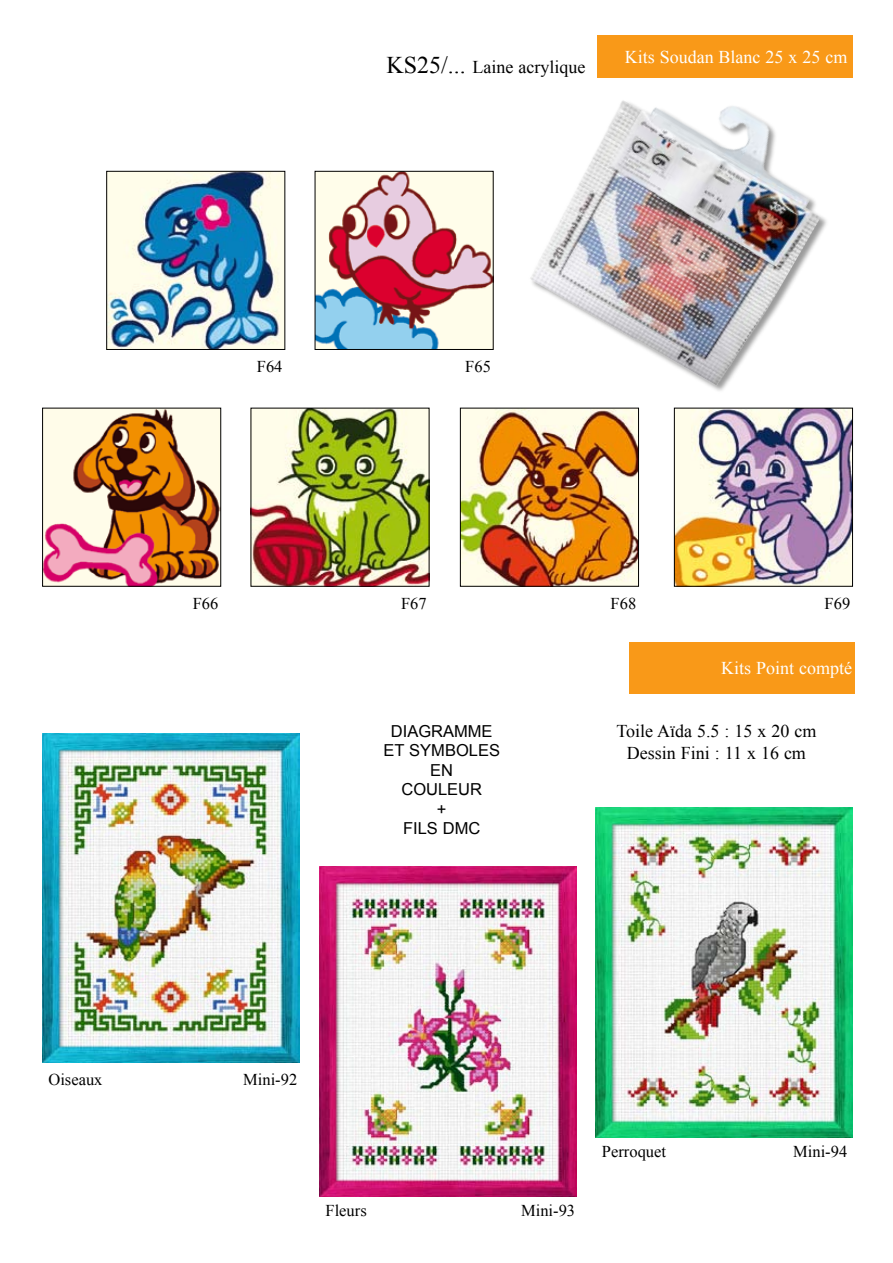
<style>
.page{position:relative;width:893px;height:1263px;background:#fff}
.page>*{position:absolute;margin:0;border:0;box-sizing:border-box;transform-origin:0 0}
.t1{font:18px/21.8px "Times New Roman";color:#000;text-align:center}
.t2{font:18px "Times New Roman";color:#fff}
.t3{font:16.5px "Times New Roman";color:#000}
.t4{font:16.5px/19.5px "Arial";color:#000;text-align:center}
.s1{font-size:24px}
</style>
<div class="page">
<img style="left:530px;top:100px;width:297px;height:291px">
<div style="left:597px;top:35px;width:256px;height:43px;background:#f99918"></div>
<img style="left:108px;top:173px;width:175px;height:175px">
<div style="left:106px;top:171px;width:179px;height:179px;border:1px solid #000"></div>
<img style="left:317px;top:173px;width:175px;height:175px">
<div style="left:315px;top:171px;width:179px;height:179px;border:1px solid #000"></div>
<img style="left:253px;top:410px;width:174px;height:175px">
<div style="left:251px;top:408px;width:178px;height:179px;border:1px solid #000"></div>
<img style="left:462px;top:410px;width:175px;height:175px">
<div style="left:460px;top:408px;width:179px;height:179px;border:1px solid #000"></div>
<img style="left:676px;top:410px;width:175px;height:175px">
<div style="left:674px;top:408px;width:179px;height:179px;border:1px solid #000"></div>
<img style="left:44px;top:410px;width:175px;height:175px">
<div style="left:42px;top:408px;width:179px;height:179px;border:1px solid #000"></div>
<div style="left:629px;top:642px;width:226px;height:51px;background:#f99918"></div>
<img style="left:43px;top:733px;width:256px;height:329px">
<img style="left:320px;top:867px;width:257px;height:329px">
<img style="left:596px;top:808px;width:257px;height:329px">
<p class="t1" style="left:386px;top:56px;width:200px"><span class="s1">KS25/...</span> Laine acrylique</p>
<p class="t2" style="left:625px;top:45px;width:224px">Kits Soudan Blanc 25 x 25 cm</p>
<p class="t3" style="left:257px;top:355px;width:27px">F64</p>
<p class="t3" style="left:465px;top:355px;width:27px">F65</p>
<p class="t3" style="left:193px;top:592px;width:27px">F66</p>
<p class="t3" style="left:401px;top:592px;width:27px">F67</p>
<p class="t3" style="left:611px;top:592px;width:27px">F68</p>
<p class="t3" style="left:825px;top:592px;width:27px">F69</p>
<p class="t4" style="left:383px;top:721px;width:118px">DIAGRAMME<br>ET SYMBOLES<br>EN<br>COULEUR<br>+<br>FILS DMC</p>
<p class="t2" style="left:721px;top:656px;width:132px">Kits Point compté</p>
<p class="t1" style="left:616px;top:720px;width:201px">Toile Aïda 5.5 : 15 x 20 cm<br>Dessin Fini : 11 x 16 cm</p>
<p class="t3" style="left:48px;top:1068px;width:56px">Oiseaux</p>
<p class="t3" style="left:243px;top:1068px;width:56px">Mini-92</p>
<p class="t3" style="left:326px;top:1199px;width:43px">Fleurs</p>
<p class="t3" style="left:521px;top:1199px;width:56px">Mini-93</p>
<p class="t3" style="left:602px;top:1140px;width:66px">Perroquet</p>
<p class="t3" style="left:793px;top:1140px;width:56px">Mini-94</p>
</div>
